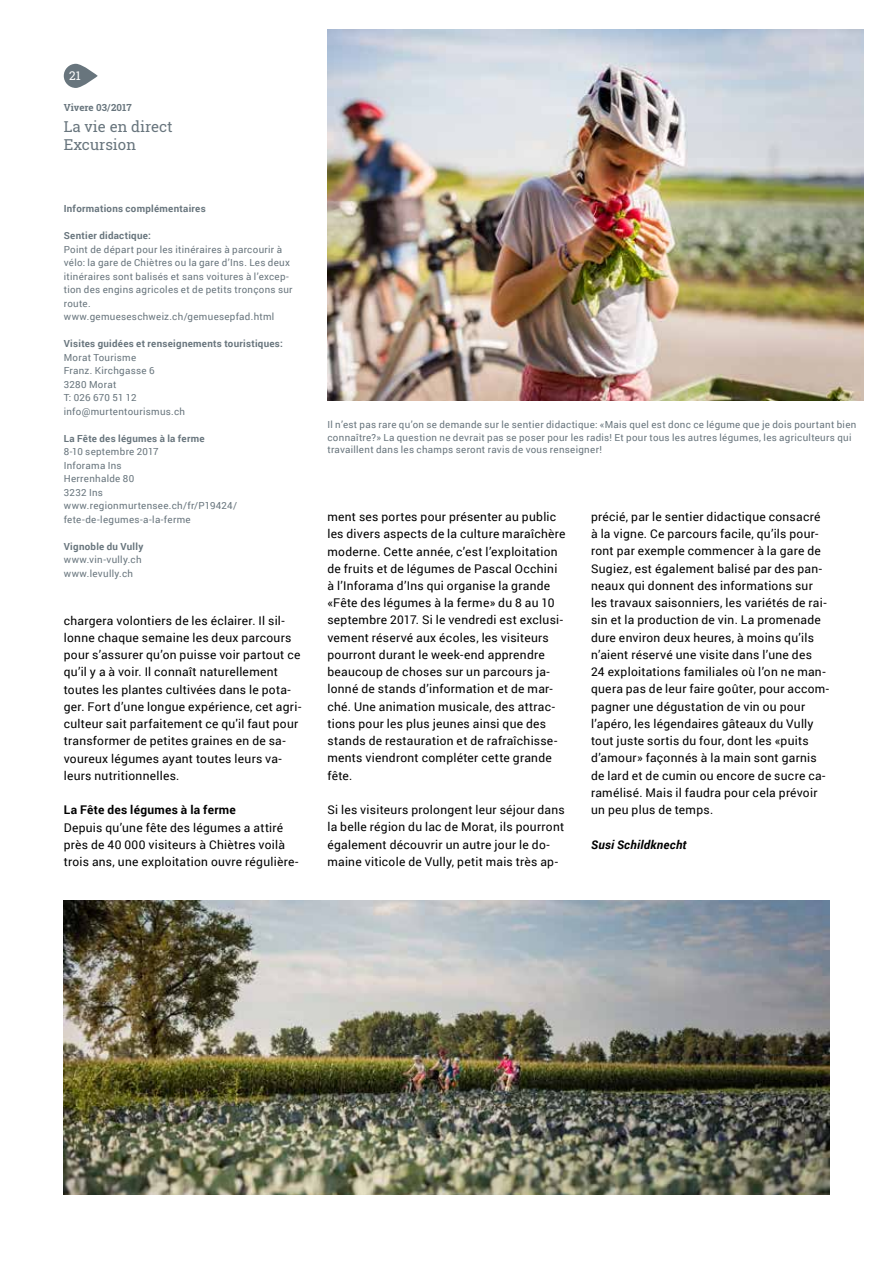
<style>
.page{position:relative;width:893px;height:1263px;background:#fff}
.page>*{position:absolute;margin:0;border:0;box-sizing:border-box;transform-origin:0 0}
.t1{font:15px/18px "Roboto Slab";color:#68757d}
.t2{font:12px/17.2px "Roboto";letter-spacing:.025em;color:#000}
.t3{font:700 12px "Roboto";letter-spacing:.02em;color:#000}
.t4{font:italic 700 12px "Roboto";letter-spacing:.025em;color:#000}
.t5{font:12px "Roboto Slab";color:#fff}
.t6{font:9.75px/13.5px "Roboto";letter-spacing:.03em;color:#68757d}
.t7{font:700 9.75px "Roboto";letter-spacing:.03em;color:#68757d}
.t8{font:700 9.75px "Roboto Slab";color:#68757d}
</style>
<div class="page">
<svg style="left:64px;top:64px;width:34px;height:24px"></svg>
<img style="left:327px;top:30px;width:536px;height:370px">
<img style="left:64px;top:901px;width:765px;height:294px">
<p class="t5" style="left:69px;top:67px;width:13px">21</p>
<p class="t8" style="left:64px;top:100px;width:69px">Vivere 03 / 2017</p>
<p class="t1" style="left:64px;top:117px;width:110px">La vie en direct<br>Excursion</p>
<p class="t7" style="left:64px;top:202px;width:143px">Informations complémentaires</p>
<p class="t7" style="left:64px;top:229px;width:89px">Sentier didactique:</p>
<p class="t6" style="left:64px;top:242px;width:230px">Point de départ pour les itinéraires à parcourir à vélo: la gare de Chiètres ou la gare d’Ins. Les deux itinéraires sont balisés et sans voitures à l’excep&shy;tion des engins agricoles et de petits tronçons sur route. www.gemueseschweiz.ch/gemuesepfad.html</p>
<p class="t7" style="left:64px;top:337px;width:221px">Visites guidées et renseignements touristiques:</p>
<p class="t6" style="left:64px;top:350px;width:123px">Morat Tourisme<br>Franz. Kirchgasse 6<br>3280 Morat<br>T: 026 670 51 12 info@murtentourismus.ch</p>
<p class="t7" style="left:64px;top:431px;width:142px">La Fête des légumes à la ferme</p>
<p class="t6" style="left:64px;top:445px;width:175px">8-10 septembre 2017<br>Inforama Ins<br>Herrenhalde 80<br>3232 Ins www.regionmurtensee.ch/fr/P19424/ fete-de-legumes-a-la-ferme</p>
<p class="t7" style="left:64px;top:539px;width:81px">Vignoble du Vully</p>
<p class="t6" style="left:64px;top:553px;width:79px">www.vin-vully.ch www.levully.ch</p>
<p class="t2" style="left:64px;top:611px;width:239px">chargera volontiers de les éclairer. Il sil&shy;lonne chaque semaine les deux parcours pour s’assurer qu’on puisse voir partout ce qu’il y a à voir. Il connaît naturellement toutes les plantes cultivées dans le pota&shy;ger. Fort d’une longue expérience, cet agri&shy;culteur sait parfaitement ce qu'il faut pour transformer de petites graines en de sa&shy;voureux légumes ayant toutes leurs va&shy;leurs nutritionnelles.</p>
<p class="t3" style="left:64px;top:801px;width:174px">La Fête des légumes à la ferme</p>
<p class="t2" style="left:64px;top:818px;width:236px">Depuis qu’une fête des légumes a attiré près de 40 000 visiteurs à Chiètres voilà trois ans, une exploitation ouvre régulière-</p>
<p class="t6" style="left:327px;top:418px;width:530px;line-height:12.8px">Il n’est pas rare qu’on se demande sur le sentier didactique: «Mais quel est donc ce légume que je dois pourtant bien connaître?» La question ne devrait pas se poser pour les radis! Et pour tous les autres légumes, les agriculteurs qui travaillent dans les champs seront ravis de vous renseigner!</p>
<p class="t2" style="left:327px;top:508px;width:240px">ment ses portes pour présenter au public les divers aspects de la culture maraîchère moderne. Cette année, c’est l’exploitation de fruits et de légumes de Pascal Occhini à l’Inforama d’Ins qui organise la grande «Fête des légumes à la ferme» du 8 au 10 septembre 2017. Si le vendredi est exclusi&shy;vement réservé aux écoles, les visiteurs pourront durant le week-end apprendre beaucoup de choses sur un parcours ja&shy;lonné de stands d’information et de mar&shy;ché. Une animation musicale, des attrac&shy;tions pour les plus jeunes ainsi que des stands de restauration et de rafraîchisse&shy;ments viendront compléter cette grande fête.</p>
<p class="t2" style="left:327px;top:801px;width:239px">Si les visiteurs prolongent leur séjour dans la belle région du lac de Morat, ils pourront également découvrir un autre jour le do&shy;maine viticole de Vully, petit mais très ap-</p>
<p class="t2" style="left:591px;top:507px;width:240px">précié, par le sentier didactique consacré à la vigne. Ce parcours facile, qu’ils pour&shy;ront par exemple commencer à la gare de Sugiez, est également balisé par des pan&shy;neaux qui donnent des informations sur les travaux saisonniers, les variétés de rai&shy;sin et la production de vin. La promenade dure environ deux heures, à moins qu’ils n’aient réservé une visite dans l’une des<br>24 exploitations familiales où l’on ne man&shy;quera pas de leur faire goûter, pour accom&shy;pagner une dégustation de vin ou pour l’apéro, les légendaires gâteaux du Vully tout juste sortis du four, dont les «puits d’amour» façonnés à la main sont garnis de lard et de cumin ou encore de sucre ca&shy;ramélisé. Mais il faudra pour cela prévoir un peu plus de temps.</p>
<p class="t4" style="left:591px;top:836px;width:97px">Susi Schildknecht</p>
</div>
